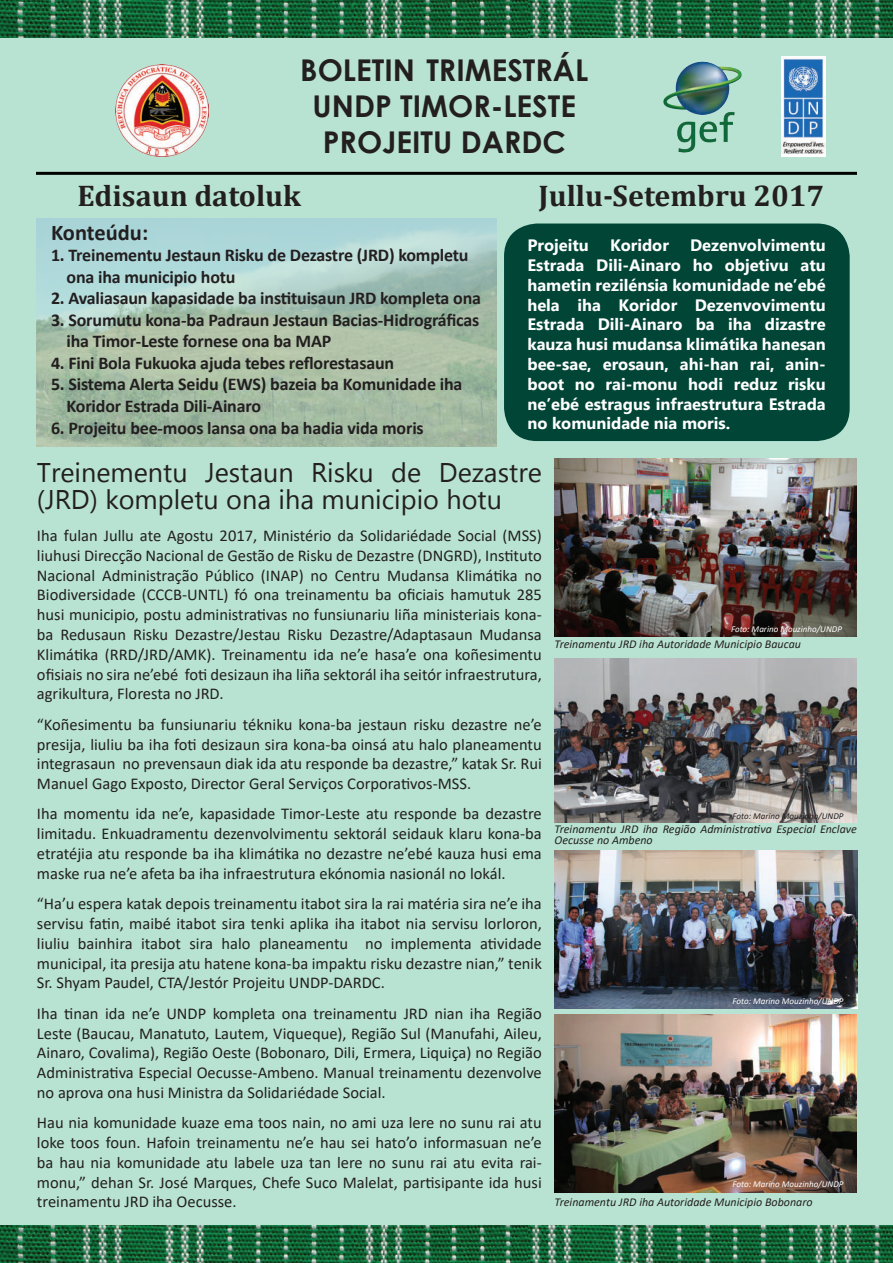
<style>
.page{position:relative;width:893px;height:1263px;background:#b8e3d3}
.page>*{position:absolute;margin:0;border:0;box-sizing:border-box;transform-origin:0 0}
.t1{font:700 30px/36px "Century Gothic";color:#231f20;text-align:center}
.t2{font:700 30px "Cambria";color:#231f20}
.t3{font:27px/27px "Microsoft Tai Le";color:#231f20}
.t4{font:700 22.5px "Calibri";color:#231f20}
.t5{font:700 18px/21.6px "Calibri";letter-spacing:-.01em;color:#231f20}
.t6{font:16.5px/19.8px "Calibri";color:#231f20;text-align:justify}
.t7{font:700 16.5px/19.8px "Microsoft New Tai Lue";color:#fff;text-align:justify}
.t8{font:italic 12px/10.5px "Calibri";color:#231f20}
.t9{font:italic 9px "Calibri";color:#fff}
.t10{font:italic 9px "Calibri";color:#231f20}
</style>
<div class="page">
<img style="left:0;top:0;width:528px;height:37px">
<img style="left:528px;top:0;width:365px;height:37px">
<img style="left:0;top:1225px;width:528px;height:38px">
<img style="left:528px;top:1225px;width:365px;height:38px">
<img style="left:36px;top:218px;width:461px;height:229px">
<hr style="left:36px;top:172px;width:821px;height:3px;background:#000">
<img style="left:115px;top:64px;width:94px;height:93px">
<img style="left:663px;top:61px;width:79px;height:92px">
<img style="left:781px;top:56px;width:45px;height:101px">
<img style="left:554px;top:850px;width:303px;height:159px">
<div style="left:504px;top:224px;width:346px;height:217px;background:#004536;border-radius:33px"></div>
<img style="left:554px;top:1015px;width:303px;height:178px">
<img style="left:554px;top:459px;width:303px;height:178px">
<img style="left:554px;top:659px;width:303px;height:163px">
<h1 class="t1" style="left:300px;top:51px;width:290px">BOLETIN TRIMESTRÁL<br>UNDP TIMOR-LESTE<br>PROJEITU DARDC</h1>
<h1 class="t2" style="left:77px;top:175px;width:225px">Edisaun datoluk</h1>
<h1 class="t2" style="left:538px;top:175px;width:287px">Jullu-Setembru 2017</h1>
<h3 class="t4" style="left:51px;top:217px;width:99px">Konteúdu:</h3>
<p class="t5" style="left:67px;top:244px;width:403px;text-indent:-16px">1. Treinementu Jestaun Risku de Dezastre (JRD) kompletu ona iha municipio hotu</p>
<p class="t5" style="left:51px;top:287px;width:432px">2. Avaliasaun kapasidade ba instituisaun JRD kompleta ona</p>
<p class="t5" style="left:67px;top:309px;width:414px;text-indent:-16px">3. Sorumutu kona-ba Padraun Jestaun Bacias-Hidrográficas iha Timor-Leste fornese ona ba MAP</p>
<p class="t5" style="left:51px;top:352px;width:345px">4. Fini Bola Fukuoka ajuda tebes reflorestasaun</p>
<p class="t5" style="left:67px;top:373px;width:397px;text-indent:-16px">5. Sistema Alerta Seidu (EWS) bazeia ba Komunidade iha<br>Koridor Estrada Dili-Ainaro</p>
<p class="t5" style="left:51px;top:417px;width:374px">6. Projeitu bee-moos lansa ona ba hadia vida moris</p>
<h2 class="t3" style="left:37px;top:461px;width:506px">Treinementu Jestaun Risku de Dezastre (JRD) kompletu ona iha municipio hotu</h2>
<p class="t6" style="left:37px;top:525px;width:506px">Iha fulan Jullu ate Agostu 2017, Ministério da Solidariédade Social (MSS) liuhusi Direcção Nacional de Gestão de Risku de Dezastre (DNGRD), Instituto Nacional Administração Público (INAP) no Centru Mudansa Klimátika no Biodiversidade (CCCB-UNTL) fó ona treinamentu ba oficiais hamutuk 285 husi municipio, postu administrativas no funsiunariu liña ministeriais kona&shy;ba Redusaun Risku Dezastre/Jestau Risku Dezastre/Adaptasaun Mudansa Klimátika (RRD/JRD/AMK). Treinamentu ida ne’e hasa’e ona koñesimentu ofisiais no sira ne’ebé foti desizaun iha liña sektorál iha seitór infraestrutura, agrikultura, Floresta no JRD.</p>
<p class="t6" style="left:37px;top:714px;width:506px">“Koñesimentu ba funsiunariu tékniku kona-ba jestaun risku dezastre ne’e presija, liuliu ba iha foti desizaun sira kona-ba oinsá atu halo planeamentu integrasaun no prevensaun diak ida atu responde ba dezastre,” katak Sr. Rui Manuel Gago Exposto, Director Geral Serviços Corporativos-MSS.</p>
<p class="t6" style="left:37px;top:804px;width:506px">Iha momentu ida ne’e, kapasidade Timor-Leste atu responde ba dezastre limitadu. Enkuadramentu dezenvolvimentu sektorál seidauk klaru kona-ba etratéjia atu responde ba iha klimátika no dezastre ne’ebé kauza husi ema maske rua ne’e afeta ba iha infraestrutura ekónomia nasionál no lokál.</p>
<p class="t6" style="left:37px;top:893px;width:506px">“Ha’u espera katak depois treinamentu itabot sira la rai matéria sira ne’e iha servisu fatin, maibé itabot sira tenki aplika iha itabot nia servisu lorloron, liuliu bainhira itabot sira halo planeamentu no implementa atividade municipal, ita presija atu hatene kona-ba impaktu risku dezastre nian,” tenik Sr. Shyam Paudel, CTA/Jestór Projeitu UNDP-DARDC.</p>
<p class="t6" style="left:37px;top:1003px;width:506px">Iha tinan ida ne’e UNDP kompleta ona treinamentu JRD nian iha Região Leste (Baucau, Manatuto, Lautem, Viqueque), Região Sul (Manufahi, Aileu, Ainaro, Covalima), Região Oeste (Bobonaro, Dili, Ermera, Liquiça) no Região Administrativa Especial Oecusse-Ambeno. Manual treinamentu dezenvolve no aprova ona husi Ministra da Solidariédade Social.</p>
<p class="t6" style="left:37px;top:1112px;width:506px">Hau nia komunidade kuaze ema toos nain, no ami uza lere no sunu rai atu loke toos foun. Hafoin treinamentu ne’e hau sei hato’o informasuan ne’e ba hau nia komunidade atu labele uza tan lere no sunu rai atu evita rai&shy;monu,” dehan Sr. José Marques, Chefe Suco Malelat, partisipante ida husi treinamentu JRD iha Oecusse.</p>
<p class="t7" style="left:527px;top:237px;width:300px;text-indent:163px">Dezenvolvimentu Estrada Dili-Ainaro ho objetivu atu hametin rezilénsia komunidade ne’ebé hela iha Koridor Dezenvovimentu Estrada Dili-Ainaro ba iha dizastre kauza husi mudansa klimátika hanesan bee-sae, erosaun, ahi-han rai, anin&shy;boot no rai-monu hodi reduz risku ne’ebé estragus infraestrutura Estrada no komunidade nia moris.</p>
<p class="t7" style="left:527px;top:237px;width:63px">Projeitu</p>
<p class="t7" style="left:610px;top:237px;width:60px">Koridor</p>
<p class="t9" style="left:731px;top:623px;width:113px">Foto: Marino Mouzinho/UNDP</p>
<p class="t8" style="left:554px;top:638px;width:248px">Treinamentu JRD iha Autoridade Municipio Baucau</p>
<p class="t10" style="left:732px;top:809px;width:113px">Foto: Marino Mouzinho/UNDP</p>
<p class="t8" style="left:554px;top:824px;width:304px">Treinamentu JRD iha Região Administrativa Especial Enclave<br>Oecusse no Ambeno</p>
<p class="t9" style="left:732px;top:994px;width:113px">Foto: Marino Mouzinho/UNDP</p>
<p class="t9" style="left:732px;top:1178px;width:113px">Foto: Marino Mouzinho/UNDP</p>
<p class="t8" style="left:554px;top:1196px;width:260px">Treinamentu JRD iha Autoridade Municipio Bobonaro</p>
</div>
